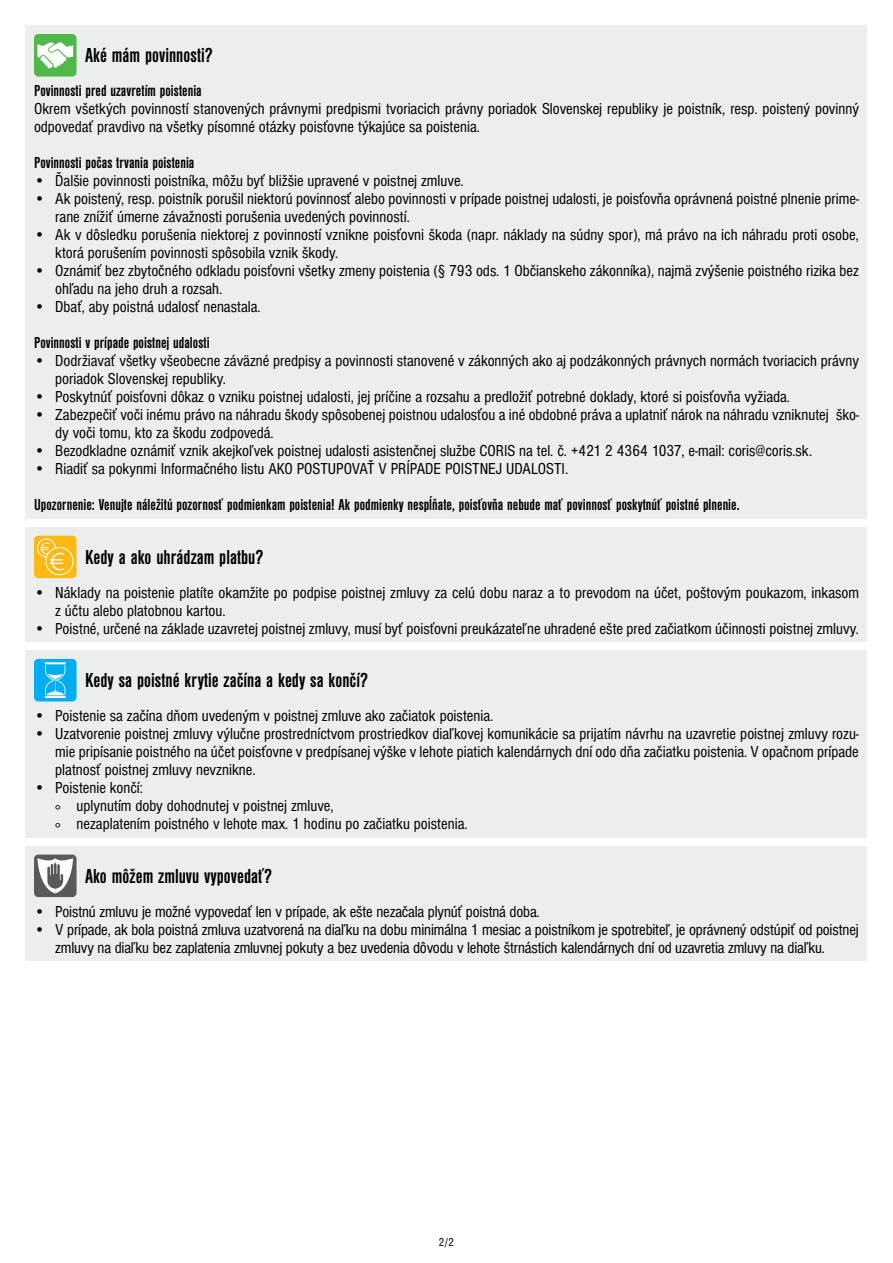
<style>
.page{position:relative;width:893px;height:1263px;background:#fff}
.page>*{position:absolute;margin:0;border:0;box-sizing:border-box;transform-origin:0 0}
.t1{font:300 33.9px "Myriad Pro";color:#fff}
.t2{font:300 22.2px "Myriad Pro";color:#fff}
.t3{font:700 condensed 21px "Nimbus Sans DOT";color:#000}
.t4{font:condensed 16.5px/18px "Nimbus Sans DOT";color:#000}
.t5{font:700 condensed 16.5px "Nimbus Sans DOT";color:#000}
.t6{font:condensed 12px "Nimbus Sans DOT";color:#000}
</style>
<div class="page">
<div style="left:26px;top:26px;width:841px;height:493px;background:#eceded"></div>
<div style="left:26px;top:527px;width:841px;height:115px;background:#eceded"></div>
<div style="left:26px;top:650px;width:841px;height:187px;background:#eceded"></div>
<div style="left:26px;top:846px;width:841px;height:115px;background:#eceded"></div>
<div style="left:34px;top:34px;width:43px;height:43px;background:#50b848;border-radius:4px"></div>
<svg style="left:37px;top:42px;width:36px;height:26px"></svg>
<div style="left:34px;top:536px;width:43px;height:42px;background:#fdb913;border-radius:4px"></div>
<div style="left:37px;top:539px;width:19px;height:18px;border:1px solid #fff;border-radius:50%"></div>
<div style="left:46px;top:547px;width:27px;height:28px;background:#fdb913;border-radius:50%"></div>
<div style="left:46px;top:547px;width:27px;height:28px;border:1px solid #fff;border-radius:50%"></div>
<div style="left:34px;top:659px;width:43px;height:42px;background:#00aeef;border-radius:4px"></div>
<svg style="left:45px;top:662px;width:21px;height:36px"></svg>
<div style="left:34px;top:854px;width:43px;height:43px;background:#58595b;border-radius:4px"></div>
<svg style="left:37px;top:858px;width:36px;height:35px"></svg>
<p class="t3" style="left:85px;top:44px;width:129px">Aké mám povinnosti?</p>
<p class="t5" style="left:34px;top:82px;width:169px">Povinnosti pred uzavretím poistenia</p>
<p class="t4" style="left:34px;top:100px;width:826px">Okrem všetkých povinností stanovených právnymi predpismi tvoriacich právny poriadok Slovenskej republiky je poistník, resp. poistený povinný odpovedať pravdivo na všetky písomné otázky poisťovne týkajúce sa poistenia.</p>
<p class="t5" style="left:34px;top:154px;width:162px">Povinnosti počas trvania poistenia</p>
<p class="t4" style="left:34px;top:172px;width:431px">• Ďalšie povinnosti poistníka, môžu byť bližšie upravené v poistnej zmluve.</p>
<p class="t4" style="left:55px;top:190px;width:805px;text-indent:-21px">• Ak poistený, resp. poistník porušil niektorú povinnosť alebo povinnosti v prípade poistnej udalosti, je poisťovňa oprávnená poistné plnenie prime&shy;rane znížiť úmerne závažnosti porušenia uvedených povinností.</p>
<p class="t4" style="left:55px;top:226px;width:805px;text-indent:-21px">• Ak v dôsledku porušenia niektorej z povinností vznikne poisťovni škoda (napr. náklady na súdny spor), má právo na ich náhradu proti osobe, ktorá porušením povinnosti spôsobila vznik škody.</p>
<p class="t4" style="left:55px;top:262px;width:805px;text-indent:-21px">• Oznámiť bez zbytočného odkladu poisťovni všetky zmeny poistenia (§ 793 ods. 1 Občianskeho zákonníka), najmä zvýšenie poistného rizika bez ohľadu na jeho druh a rozsah.</p>
<p class="t4" style="left:34px;top:298px;width:228px">• Dbať, aby poistná udalosť nenastala.</p>
<p class="t5" style="left:34px;top:334px;width:177px">Povinnosti v prípade poistnej udalosti</p>
<p class="t4" style="left:55px;top:352px;width:805px;text-indent:-21px">• Dodržiavať všetky všeobecne záväzné predpisy a povinnosti stanovené v zákonných ako aj podzákonných právnych normách tvoriacich právny poriadok Slovenskej republiky.</p>
<p class="t4" style="left:34px;top:388px;width:758px">• Poskytnúť poisťovni dôkaz o vzniku poistnej udalosti, jej príčine a rozsahu a predložiť potrebné doklady, ktoré si poisťovňa vyžiada.</p>
<p class="t4" style="left:55px;top:406px;width:805px;text-indent:-21px">• Zabezpečiť voči inému právo na náhradu škody spôsobenej poistnou udalosťou a iné obdobné práva a uplatniť nárok na náhradu vzniknutej ško&shy;dy voči tomu, kto za škodu zodpovedá.</p>
<p class="t4" style="left:34px;top:442px;width:780px">• Bezodkladne oznámiť vznik akejkoľvek poistnej udalosti asistenčnej službe CORIS na tel. č. +421 2 4364 1037, e-mail: coris@coris.sk.</p>
<p class="t4" style="left:34px;top:460px;width:536px">• Riadiť sa pokynmi Informačného listu AKO POSTUPOVAŤ V PRÍPADE POISTNEJ UDALOSTI.</p>
<p class="t5" style="left:34px;top:496px;width:707px">Upozornenie: Venujte náležitú pozornosť podmienkam poistenia! Ak podmienky nespĺňate, poisťovňa nebude mať povinnosť poskytnúť poistné plnenie.</p>
<h2 class="t2" style="left:39px;top:533px;width:13px">€</h2>
<h1 class="t1" style="left:49px;top:538px;width:19px">€</h1>
<p class="t3" style="left:85px;top:546px;width:180px">Kedy a ako uhrádzam platbu?</p>
<p class="t4" style="left:55px;top:584px;width:805px;text-indent:-21px">• Náklady na poistenie platíte okamžite po podpise poistnej zmluvy za celú dobu naraz a to prevodom na účet, poštovým poukazom, inkasom z účtu alebo platobnou kartou.</p>
<p class="t4" style="left:34px;top:620px;width:826px">• Poistné, určené na základe uzavretej poistnej zmluvy, musí byť poisťovni preukázateľne uhradené ešte pred začiatkom účinnosti poistnej zmluvy.</p>
<p class="t3" style="left:85px;top:669px;width:284px">Kedy sa poistné krytie začína a kedy sa končí?</p>
<p class="t4" style="left:34px;top:707px;width:461px">• Poistenie sa začína dňom uvedeným v poistnej zmluve ako začiatok poistenia.</p>
<p class="t4" style="left:55px;top:725px;width:805px;text-align:justify;text-indent:-21px">• Uzatvorenie poistnej zmluvy výlučne prostredníctvom prostriedkov diaľkovej komunikácie sa prijatím návrhu na uzavretie poistnej zmluvy rozu&shy;mie pripísanie poistného na účet poisťovne v predpísanej výške v lehote piatich kalendárnych dní odo dňa začiatku poistenia. V opačnom prípade platnosť poistnej zmluvy nevznikne.</p>
<p class="t4" style="left:55px;top:779px;width:414px;text-indent:-21px">• Poistenie končí:<br>° uplynutím doby dohodnutej v poistnej zmluve,<br>° nezaplatením poistného v lehote max. 1 hodinu po začiatku poistenia.</p>
<p class="t3" style="left:85px;top:864px;width:189px">Ako môžem zmluvu vypovedať?</p>
<p class="t4" style="left:34px;top:902px;width:507px">• Poistnú zmluvu je možné vypovedať len v prípade, ak ešte nezačala plynúť poistná doba.</p>
<p class="t4" style="left:55px;top:920px;width:805px;text-indent:-21px">• V prípade, ak bola poistná zmluva uzatvorená na diaľku na dobu minimálna 1 mesiac a poistníkom je spotrebiteľ, je oprávnený odstúpiť od poistnej zmluvy na diaľku bez zaplatenia zmluvnej pokuty a bez uvedenia dôvodu v lehote štrnástich kalendárnych dní od uzavretia zmluvy na diaľku.</p>
<p class="t6" style="left:439px;top:1235px;width:17px">2/2</p>
</div>
